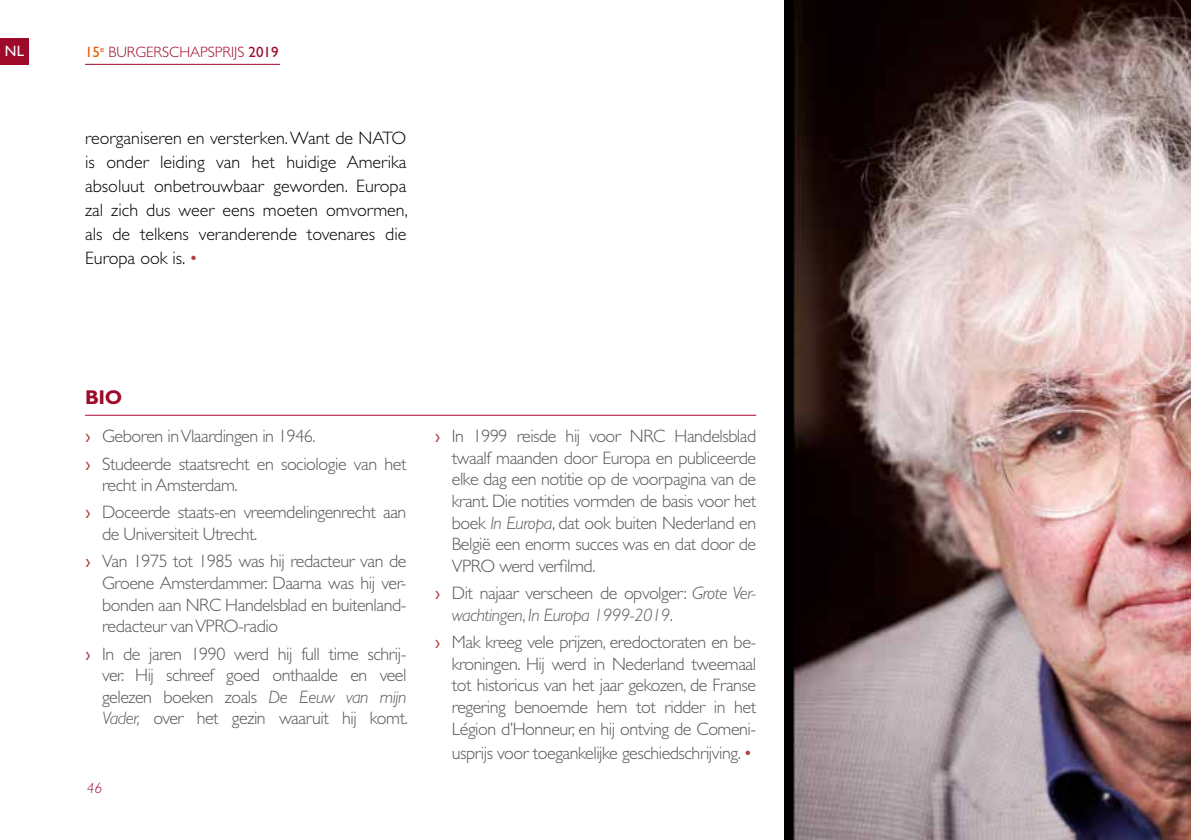
<style>
.page{position:relative;width:1191px;height:840px;background:#fff}
.page>*{position:absolute;margin:0;border:0;box-sizing:border-box;transform-origin:0 0}
.t1{font:700 20px "Gill Sans Std";color:#9e0b2a}
.t2{font:300 18px/21.6px "Gill Sans Std";letter-spacing:-.025em;color:#575756;text-align:justify}
.t3{font:300 18px/24px "Gill Sans Std";color:#000;text-align:justify}
.t4{font:italic 300 18px/21.6px "Gill Sans Std";letter-spacing:-.025em;color:#575756}
.t5{font:300 15px "Gill Sans Std";color:#9e0b2a}
.t6{font:italic 300 15px "Gill Sans Std";color:#9e0b2a}
.t7{font:15px "Gill Sans Std";color:#fff}
.s1{font-weight:400;color:#ea5b0b}
.s2{font-weight:400}
.s3{color:#b03f47}
.s4{font-weight:400;color:#b03f47}
.s5{font-style:italic}
.s6{font-weight:400;font-style:normal;color:#b03f47}
.s7{font-style:normal}
</style>
<div class="page">
<hr style="left:85px;top:64px;width:195px;height:1px;background:#9e0b2a">
<div style="left:0;top:38px;width:29px;height:27px;background:#9e0b2a"></div>
<img style="left:784px;top:0;width:407px;height:839px">
<hr style="left:85px;top:414px;width:671px;height:1px;background:#b10933">
<p class="t7" style="left:5px;top:43px;width:21px">NL</p>
<p class="t5" style="left:85px;top:43px;width:195px"><span class="s1">15</span><sup>e</sup> BURGERSCHAPSPRIJS <span class="s2">2019</span></p>
<p class="t3" style="left:85px;top:126px;width:324px">reorganiseren en versterken. Want de NATO is onder leiding van het huidige Amerika absoluut onbetrouwbaar geworden. Europa zal zich dus weer eens moeten omvormen, als de telkens veranderende tovenares die Europa ook is. <span class="s3">•</span></p>
<p class="t1" style="left:85px;top:385px;width:39px">BIO</p>
<p class="t2" style="left:85px;top:422px;width:323px;line-height:27.2px"><span class="s4">›</span> Geboren in Vlaardingen in 1946.<br><span class="s4">›</span> Studeerde staatsrecht en sociologie van het</p>
<p class="t2" style="left:85px;top:471px;width:323px;line-height:27.2px;text-indent:17px">recht in Amsterdam.<br><span class="s4">›</span> Doceerde staats-en vreemdelingenrecht aan</p>
<p class="t2" style="left:85px;top:520px;width:323px;line-height:27.2px;text-indent:17px">de Universiteit Utrecht.<br><span class="s4">›</span> Van 1975 tot 1985 was hij redacteur van de</p>
<p class="t2" style="left:102px;top:572px;width:306px">Groene Amsterdammer. Daarna was hij ver&shy;bonden aan NRC Handelsblad en buitenland&shy;redacteur van VPRO-radio</p>
<p class="t2" style="left:102px;top:642px;width:307px;text-indent:-17px"><span class="s4">›</span> In de jaren 1990 werd hij full time schrij&shy;ver. Hij schreef goed onthaalde en veel gelezen boeken zoals <span class="s5">De Eeuw van mijn Vader,</span> over het gezin waaruit hij komt.</p>
<p class="t6" style="left:87px;top:779px;width:17px">46</p>
<p class="t2" style="left:452px;top:425px;width:306px;text-indent:-17px"><span class="s4">›</span> In 1999 reisde hij voor NRC Handelsblad twaalf maanden door Europa en publiceerde elke dag een notitie op de voorpagina van de krant. Die notities vormden de basis voor het boek <span class="s5">In Europa</span>, dat ook buiten Nederland en België een enorm succes was en dat door de VPRO werd verfilmd.</p>
<p class="t4" style="left:452px;top:582px;width:306px;text-indent:-17px"><span class="s6">›</span> <span class="s7">Dit najaar verscheen de opvolger:</span> Grote Ver&shy;wachtingen<span class="s7">,</span> In Europa 1999-2019<span class="s7">.</span></p>
<p class="t2" style="left:452px;top:631px;width:306px;text-indent:-17px"><span class="s4">›</span> Mak kreeg vele prijzen, eredoctoraten en be&shy;kroningen. Hij werd in Nederland tweemaal tot historicus van het jaar gekozen, de Franse regering benoemde hem tot ridder in het Légion d’Honneur, en hij ontving de Comeni-</p>
<p class="t2" style="left:452px;top:741px;width:302px">usprijs voor toegankelijke geschiedschrijving. <span class="s3">•</span></p>
</div>
